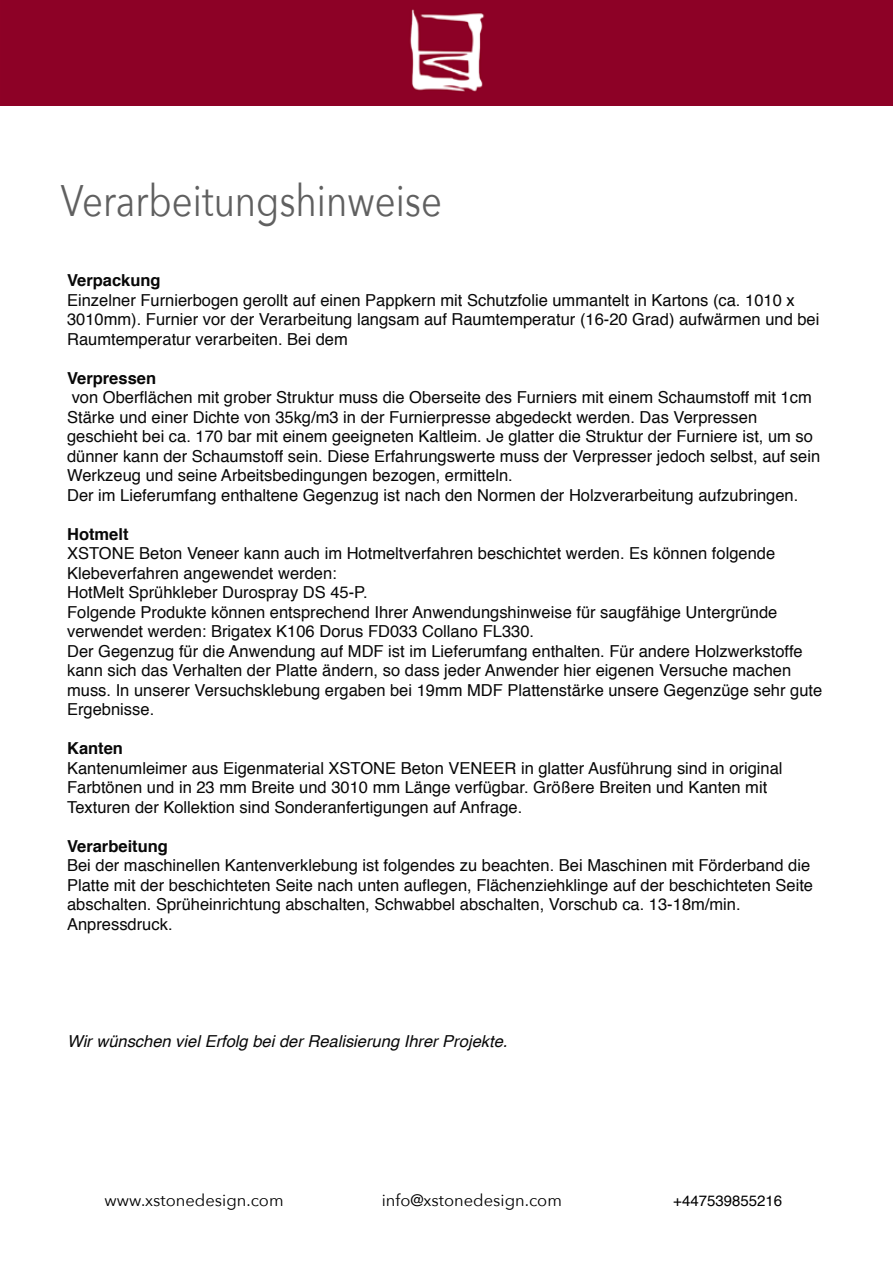
<style>
.page{position:relative;width:893px;height:1263px;background:#fff}
.page>*{position:absolute;margin:0;border:0;box-sizing:border-box;transform-origin:0 0}
.t1{font:43.95px "Avenir Next";color:#606060;scale:.83 1}
.t2{font:16.5px/19.5px "Helvetica";color:#080808}
.t3{font:italic 16.5px "Helvetica";color:#080808}
.t4{font:700 16.5px "Helvetica";color:#080808}
.t5{font:16.5px "Avenir Next";color:#000}
.t6{font:15px "Helvetica";color:#000}
</style>
<div class="page">
<div style="left:0;top:0;width:892px;height:105px;background:#8d0126"></div>
<h1 class="t1" style="left:61px;top:164px;width:461px">Verarbeitungshinweise</h1>
<p class="t4" style="left:67px;top:267px;width:95px">Verpackung</p>
<p class="t2" style="left:67px;top:291px;width:753px">Einzelner Furnierbogen gerollt auf einen Pappkern mit Schutzfolie ummantelt in Kartons (ca. 1010 x<br>3010mm). Furnier vor der Verarbeitung langsam auf Raumtemperatur (16-20 Grad) aufwärmen und bei<br>Raumtemperatur verarbeiten. Bei dem</p>
<p class="t4" style="left:67px;top:365px;width:90px">Verpressen</p>
<p class="t2" style="left:67px;top:388px;width:754px">von Oberflächen mit grober Struktur muss die Oberseite des Furniers mit einem Schaumstoff mit 1cm Stärke und einer Dichte von 35kg/m3 in der Furnierpresse abgedeckt werden. Das Verpressen geschieht bei ca. 170 bar mit einem geeigneten Kaltleim. Je glatter die Struktur der Furniere ist, um so dünner kann der Schaumstoff sein. Diese Erfahrungswerte muss der Verpresser jedoch selbst, auf sein Werkzeug und seine Arbeitsbedingungen bezogen, ermitteln.<br>Der im Lieferumfang enthaltene Gegenzug ist nach den Normen der Holzverarbeitung aufzubringen.</p>
<p class="t4" style="left:67px;top:521px;width:63px">Hotmelt</p>
<p class="t2" style="left:67px;top:544px;width:756px">XSTONE Beton Veneer kann auch im Hotmeltverfahren beschichtet werden. Es können folgende Klebeverfahren angewendet werden:<br>HotMelt Sprühkleber Durospray DS 45-P.<br>Folgende Produkte können entsprechend Ihrer Anwendungshinweise für saugfähige Untergründe verwendet werden: Brigatex K106 Dorus FD033 Collano FL330.<br>Der Gegenzug für die Anwendung auf MDF ist im Lieferumfang enthalten. Für andere Holzwerkstoffe kann sich das Verhalten der Platte ändern, so dass jeder Anwender hier eigenen Versuche machen muss. In unserer Versuchsklebung ergaben bei 19mm MDF Plattenstärke unsere Gegenzüge sehr gute Ergebnisse.</p>
<p class="t4" style="left:67px;top:735px;width:57px">Kanten</p>
<p class="t2" style="left:67px;top:759px;width:717px">Kantenumleimer aus Eigenmaterial XSTONE Beton VENEER in glatter Ausführung sind in original<br>Farbtönen und in 23 mm Breite und 3010 mm Länge verfügbar. Größere Breiten und Kanten mit<br>Texturen der Kollektion sind Sonderanfertigungen auf Anfrage.</p>
<p class="t4" style="left:67px;top:833px;width:102px">Verarbeitung</p>
<p class="t2" style="left:67px;top:856px;width:747px">Bei der maschinellen Kantenverklebung ist folgendes zu beachten. Bei Maschinen mit Förderband die Platte mit der beschichteten Seite nach unten auflegen, Flächenziehklinge auf der beschichteten Seite abschalten. Sprüheinrichtung abschalten, Schwabbel abschalten, Vorschub ca. 13-18m/min.<br>Anpressdruck.</p>
<p class="t3" style="left:67px;top:1028px;width:442px">Wir wünschen viel Erfolg bei der Realisierung Ihrer Projekte.</p>
<p class="t5" style="left:105px;top:1186px;width:180px">www.xstonedesign.com</p>
<p class="t5" style="left:382px;top:1186px;width:182px">info@xstonedesign.com</p>
<p class="t6" style="left:673px;top:1189px;width:110px">+447539855216</p>
</div>
